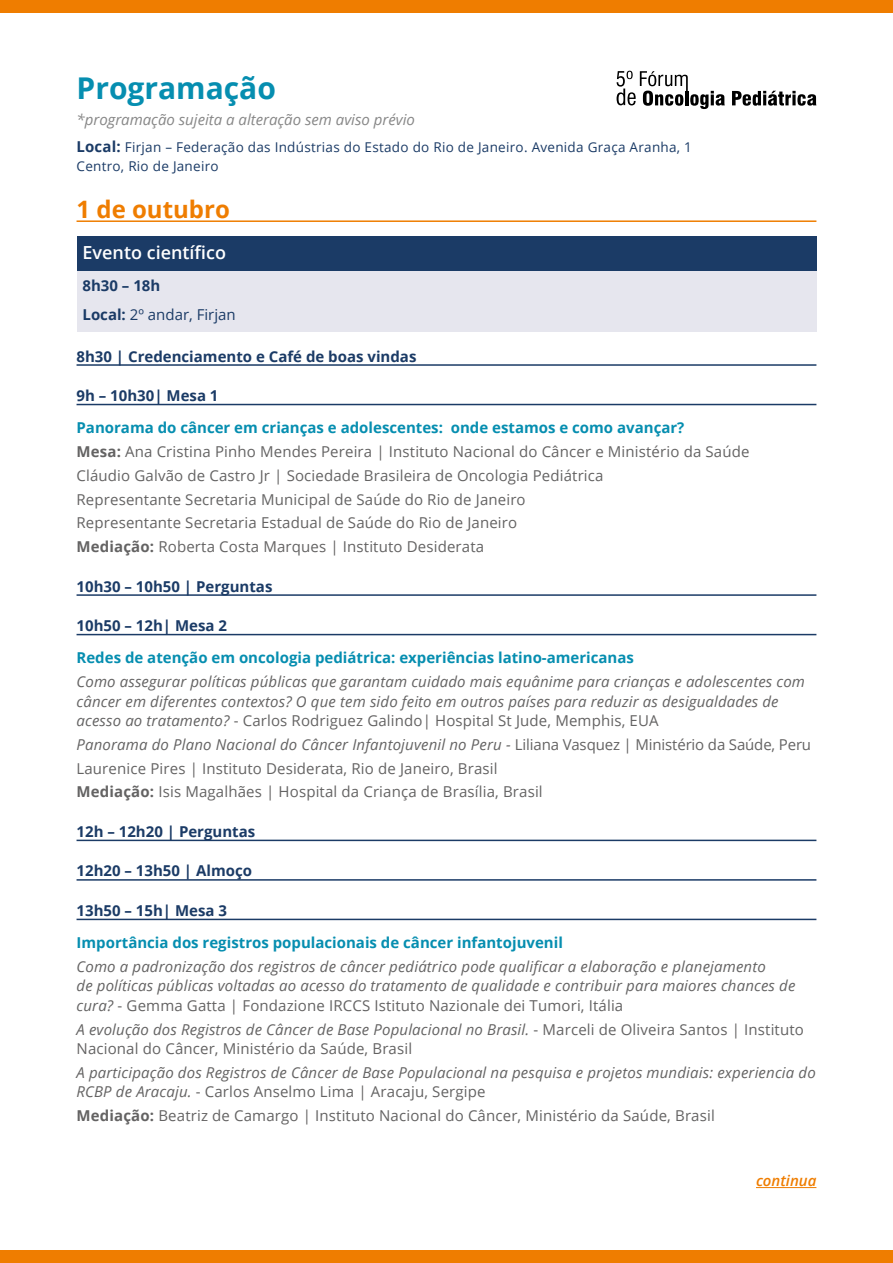
<style>
.page{position:relative;width:893px;height:1263px;background:#fff}
.page>*{position:absolute;margin:0;border:0;box-sizing:border-box;transform-origin:0 0}
.t1{font:700 30px "Open Sans";color:#068eb0}
.t2{font:700 24px "Open Sans";color:#ef7d00}
.t3{font:600 18px "Open Sans";color:#fff}
.t4{font:15px/23.7px "Open Sans";letter-spacing:.01em;color:#646363}
.t5{font:italic 15px/19.5px "Open Sans";letter-spacing:.01em;color:#646363}
.t6{font:700 15px/28px "Open Sans";color:#1b3b66}
.t7{font:700 15px "Open Sans";color:#068eb0}
.t8{font:italic 15px "Open Sans";color:#878787}
.t9{font:italic 600 15px "Open Sans";color:#ef7d00}
.t10{font:13.5px/19.5px "Open Sans";letter-spacing:.02em;color:#1b3b66}
.s1{font-weight:700;font-size:15px}
.s2{font-weight:400}
.s3{font-weight:700;color:#068eb0}
.s4{font-weight:700}
.s5{font-style:normal}
.s6{font-style:italic}
</style>
<div class="page">
<div style="left:0;top:0;width:893px;height:13px;background:#ef7d00"></div>
<div style="left:0;top:1250px;width:893px;height:13px;background:#ef7d00"></div>
<hr style="left:77px;top:220px;width:739px;height:2px;background:#ef7d00">
<hr style="left:77px;top:364px;width:739px;height:2px;background:#1b3b66">
<hr style="left:77px;top:404px;width:739px;height:1px;background:#1b3b66">
<hr style="left:77px;top:594px;width:739px;height:2px;background:#1b3b66">
<hr style="left:77px;top:634px;width:739px;height:1px;background:#1b3b66">
<hr style="left:77px;top:840px;width:739px;height:1px;background:#1b3b66">
<hr style="left:77px;top:879px;width:739px;height:2px;background:#1b3b66">
<hr style="left:77px;top:919px;width:739px;height:1px;background:#1b3b66">
<div style="left:77px;top:236px;width:739px;height:35px;background:#1b3b66"></div>
<div style="left:77px;top:271px;width:739px;height:61px;background:#e6e6ee"></div>
<hr style="left:756px;top:1187px;width:60px;height:1px;background:#ef7d00">
<svg style="left:732px;top:91px;width:84px;height:15px"></svg>
<svg style="left:617px;top:71px;width:108px;height:38px"></svg>
<h1 class="t1" style="left:77px;top:67px;width:201px">Programação</h1>
<p class="t8" style="left:77px;top:109px;width:340px">*programação sujeita a alteração sem aviso prévio</p>
<p class="t10" style="left:77px;top:137px;width:617px"><span class="s1">Local:</span> Firjan – Federação das Indústrias do Estado do Rio de Janeiro. Avenida Graça Aranha, 1<br>Centro, Rio de Janeiro</p>
<h2 class="t2" style="left:77px;top:192px;width:155px">1 de outubro</h2>
<p class="t3" style="left:83px;top:240px;width:145px">Evento científico</p>
<p class="t6" style="left:83px;top:272px;width:155px">8h30 – 18h<br>Local: <span class="s2">2º andar, Firjan</span></p>
<p class="t6" style="left:77px;top:342px;width:341px">8h30 | Credenciamento e Café de boas vindas</p>
<p class="t6" style="left:77px;top:381px;width:143px">9h – 10h30| Mesa 1</p>
<p class="t4" style="left:77px;top:416px;width:674px"><span class="s3">Panorama do câncer em crianças e adolescentes: onde estamos e como avançar?<br></span><span class="s4">Mesa:</span> Ana Cristina Pinho Mendes Pereira | Instituto Nacional do Câncer e Ministério da Saúde Cláudio Galvão de Castro Jr | Sociedade Brasileira de Oncologia Pediátrica<br>Representante Secretaria Municipal de Saúde do Rio de Janeiro<br>Representante Secretaria Estadual de Saúde do Rio de Janeiro<br><span class="s4">Mediação:</span> Roberta Costa Marques | Instituto Desiderata</p>
<p class="t6" style="left:77px;top:572px;width:197px">10h30 – 10h50 | Perguntas</p>
<p class="t6" style="left:77px;top:611px;width:152px">10h50 – 12h| Mesa 2</p>
<p class="t7" style="left:77px;top:647px;width:559px">Redes de atenção em oncologia pediátrica: experiências latino-americanas</p>
<p class="t5" style="left:77px;top:671px;width:730px">Como assegurar políticas públicas que garantam cuidado mais equânime para crianças e adolescentes com câncer em diferentes contextos? O que tem sido feito em outros países para reduzir as desigualdades de acesso ao tratamento? <span class="s5">- Carlos Rodriguez Galindo| Hospital St Jude, Memphis, EUA</span></p>
<p class="t4" style="left:77px;top:732px;width:736px"><span class="s6">Panorama do Plano Nacional do Câncer Infantojuvenil no Peru -</span> Liliana Vasquez | Ministério da Saúde, Peru<br>Laurenice Pires | Instituto Desiderata, Rio de Janeiro, Brasil<br><span class="s4">Mediação:</span> Isis Magalhães | Hospital da Criança de Brasília, Brasil</p>
<p class="t6" style="left:77px;top:817px;width:180px">12h – 12h20 | Perguntas</p>
<p class="t6" style="left:77px;top:856px;width:177px">12h20 – 13h50 | Almoço</p>
<p class="t6" style="left:77px;top:896px;width:152px">13h50 – 15h| Mesa 3</p>
<p class="t7" style="left:77px;top:932px;width:488px">Importância dos registros populacionais de câncer infantojuvenil</p>
<p class="t5" style="left:77px;top:956px;width:720px">Como a padronização dos registros de câncer pediátrico pode qualificar a elaboração e planejamento<br>de políticas públicas voltadas ao acesso do tratamento de qualidade e contribuir para maiores chances de cura? <span class="s5">- Gemma Gatta | Fondazione IRCCS Istituto Nazionale dei Tumori, Itália</span></p>
<p class="t4" style="left:77px;top:1019px;width:729px;line-height:19.5px"><span class="s6">A evolução dos Registros de Câncer de Base Populacional no Brasil.</span> - Marceli de Oliveira Santos | Instituto<br>Nacional do Câncer, Ministério da Saúde, Brasil</p>
<p class="t5" style="left:77px;top:1062px;width:741px">A participação dos Registros de Câncer de Base Populacional na pesquisa e projetos mundiais: experiencia do<br>RCBP de Aracaju. <span class="s5">- Carlos Anselmo Lima | Aracaju, Sergipe</span></p>
<p class="t4" style="left:77px;top:1103px;width:640px"><span class="s4">Mediação:</span> Beatriz de Camargo | Instituto Nacional do Câncer, Ministério da Saúde, Brasil</p>
<p class="t9" style="left:756px;top:1171px;width:62px">continua</p>
</div>
